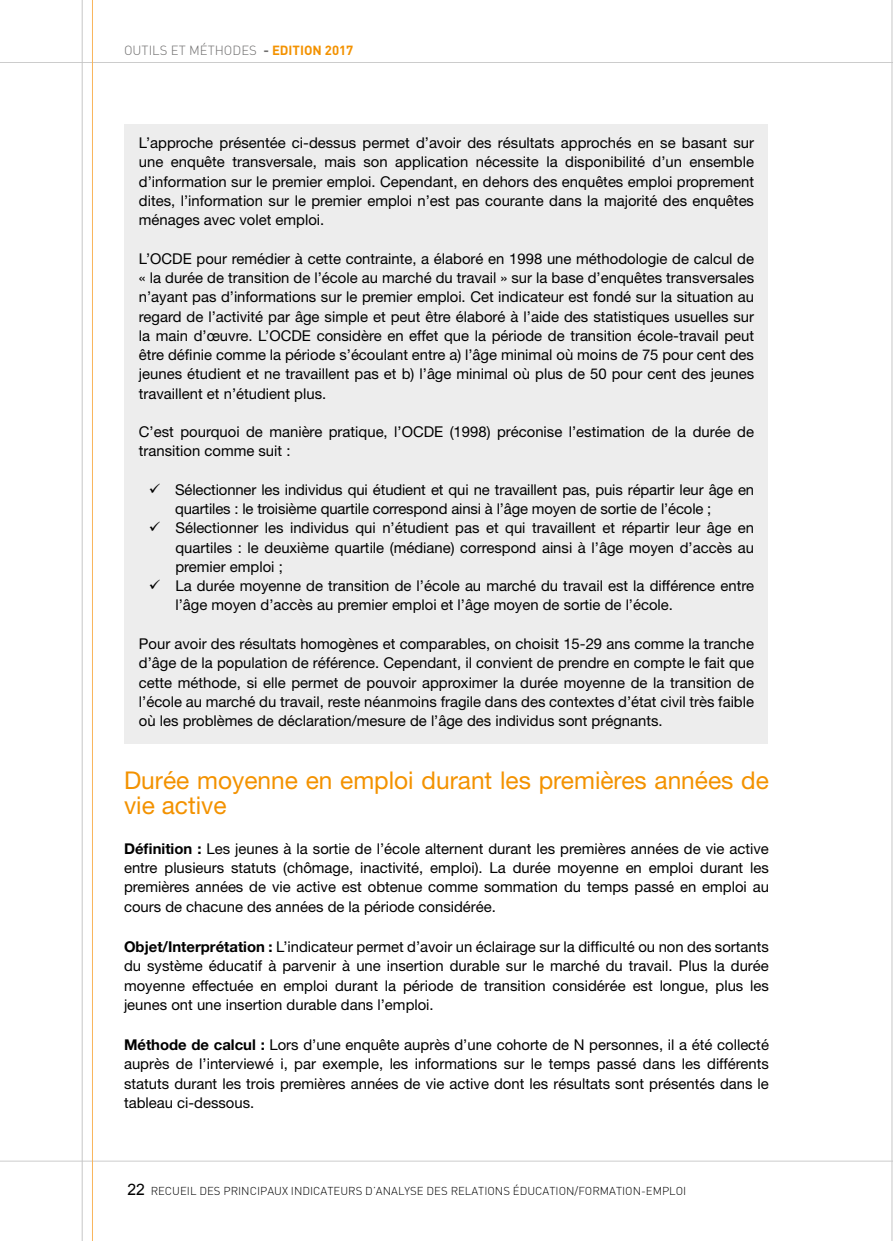
<style>
.page{position:relative;width:893px;height:1241px;background:#fff}
.page>*{position:absolute;margin:0;border:0;box-sizing:border-box;transform-origin:0 0}
.t1{font:24.5px/24.5px "Helvetica Neue LT";color:#f39200}
.t2{font:14.88px/19.2px "Helvetica Neue LT";color:#000;text-align:justify}
.t3{font:300 13.12px "DIN";color:#706f6f}
.t4{font:300 11.38px "DIN";color:#000}
.s1{font-weight:700}
.s2{font-weight:700;color:#f39200}
.s3{font-family:"Arial";font-weight:400;font-size:15.75px}
</style>
<div class="page">
<hr style="left:892px;top:0;width:1px;height:1240px;background:#c6c6c6">
<hr style="left:82px;top:0;width:1px;height:1240px;background:#c6c6c6">
<hr style="left:0;top:62px;width:893px;height:1px;background:#c6c6c6">
<hr style="left:0;top:1160px;width:893px;height:1px;background:#c6c6c6">
<hr style="left:92px;top:0;width:1px;height:1240px;background:#f9b55c">
<div style="left:124px;top:124px;width:643px;height:620px;background:#ededed"></div>
<p class="t3" style="left:124px;top:42px;width:231px">OUTILS ET MÉTHODES <span class="s1">-</span> <span class="s2">EDITION 2017</span></p>
<p class="t2" style="left:139px;top:133px;width:617px">L’approche présentée ci-dessus permet d’avoir des résultats approchés en se basant sur une enquête transversale, mais son application nécessite la disponibilité d’un ensemble d’information sur le premier emploi. Cependant, en dehors des enquêtes emploi proprement dites, l’information sur le premier emploi n’est pas courante dans la majorité des enquêtes ménages avec volet emploi.</p>
<p class="t2" style="left:139px;top:248px;width:617px">L’OCDE pour remédier à cette contrainte, a élaboré en 1998 une méthodologie de calcul de « la durée de transition de l’école au marché du travail » sur la base d’enquêtes transversales n’ayant pas d’informations sur le premier emploi. Cet indicateur est fondé sur la situation au regard de l’activité par âge simple et peut être élaboré à l’aide des statistiques usuelles sur la main d’œuvre. L’OCDE considère en effet que la période de transition école-travail peut être définie comme la période s’écoulant entre a) l’âge minimal où moins de 75 pour cent des jeunes étudient et ne travaillent pas et b) l’âge minimal où plus de 50 pour cent des jeunes travaillent et n’étudient plus.</p>
<p class="t2" style="left:139px;top:422px;width:617px">C’est pourquoi de manière pratique, l’OCDE (1998) préconise l’estimation de la durée de transition comme suit :</p>
<p class="t2" style="left:175px;top:479px;width:581px;text-indent:-26px">✓ Sélectionner les individus qui étudient et qui ne travaillent pas, puis répartir leur âge en quartiles : le troisième quartile correspond ainsi à l’âge moyen de sortie de l’école ;</p>
<p class="t2" style="left:175px;top:518px;width:580px;text-indent:-27px">✓ Sélectionner les individus qui n’étudient pas et qui travaillent et répartir leur âge en quartiles : le deuxième quartile (médiane) correspond ainsi à l’âge moyen d’accès au premier emploi ;</p>
<p class="t2" style="left:175px;top:576px;width:580px;text-indent:-27px">✓ La durée moyenne de transition de l’école au marché du travail est la différence entre l’âge moyen d’accès au premier emploi et l’âge moyen de sortie de l’école.</p>
<p class="t2" style="left:139px;top:633px;width:617px">Pour avoir des résultats homogènes et comparables, on choisit 15-29 ans comme la tranche d’âge de la population de référence. Cependant, il convient de prendre en compte le fait que cette méthode, si elle permet de pouvoir approximer la durée moyenne de la transition de l’école au marché du travail, reste néanmoins fragile dans des contextes d’état civil très faible où les problèmes de déclaration/mesure de l’âge des individus sont prégnants.</p>
<h1 class="t1" style="left:124px;top:767px;width:646px">Durée moyenne en emploi durant les premières années de vie active</h1>
<p class="t2" style="left:124px;top:838px;width:646px"><span class="s1">Définition :</span> Les jeunes à la sortie de l’école alternent durant les premières années de vie active entre plusieurs statuts (chômage, inactivité, emploi). La durée moyenne en emploi durant les premières années de vie active est obtenue comme sommation du temps passé en emploi au cours de chacune des années de la période considérée.</p>
<p class="t2" style="left:124px;top:936px;width:646px"><span class="s1">Objet/Interprétation :</span> L’indicateur permet d’avoir un éclairage sur la difficulté ou non des sortants du système éducatif à parvenir à une insertion durable sur le marché du travail. Plus la durée moyenne effectuée en emploi durant la période de transition considérée est longue, plus les jeunes ont une insertion durable dans l’emploi.</p>
<p class="t2" style="left:124px;top:1034px;width:646px"><span class="s1">Méthode de calcul :</span> Lors d’une enquête auprès d’une cohorte de N personnes, il a été collecté auprès de l’interviewé i, par exemple, les informations sur le temps passé dans les différents statuts durant les trois premières années de vie active dont les résultats sont présentés dans le tableau ci-dessous.</p>
<p class="t4" style="left:127px;top:1183px;width:560px"><span class="s3">22</span> RECUEIL DES PRINCIPAUX INDICATEURS D’ANALYSE DES RELATIONS ÉDUCATION/FORMATION-EMPLOI</p>
</div>
